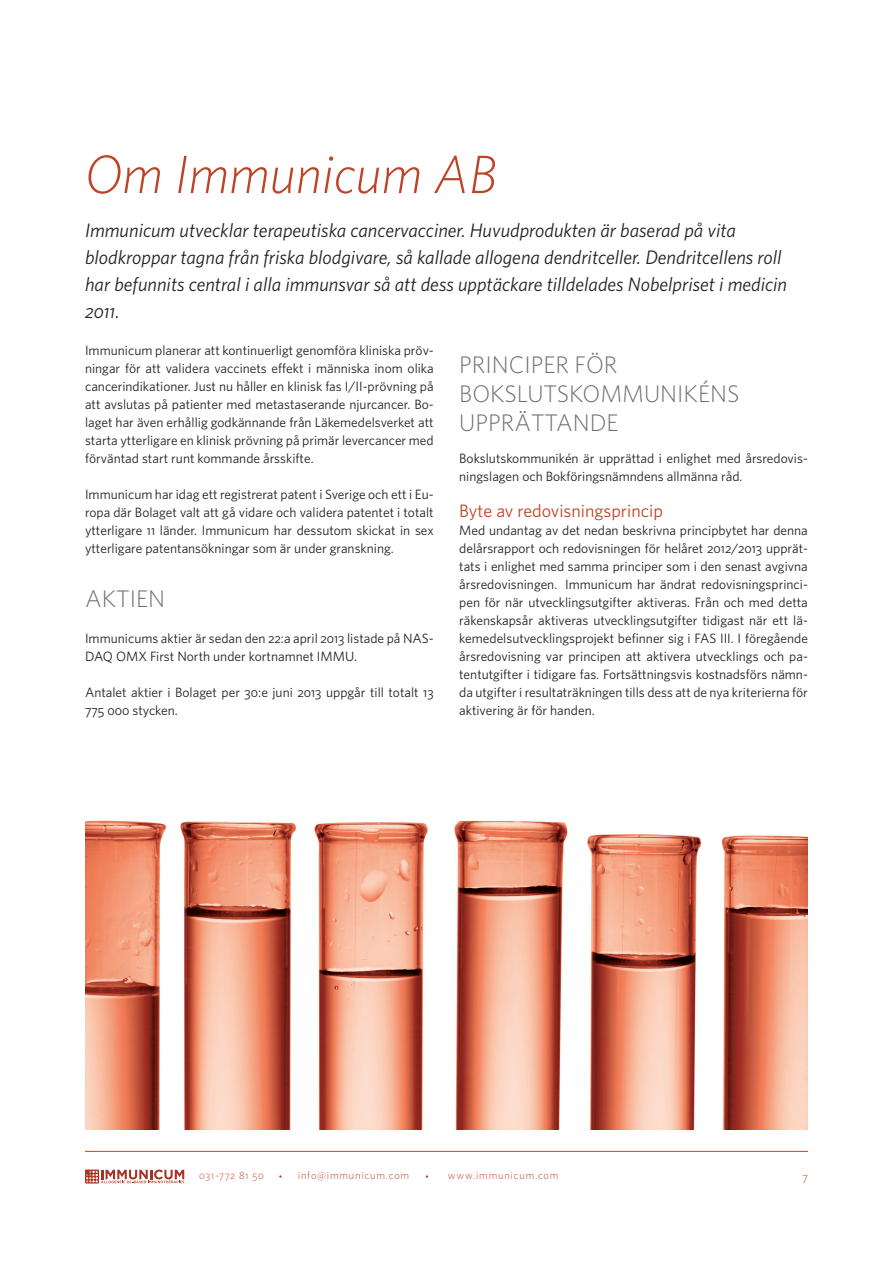
<style>
.page{position:relative;width:893px;height:1263px;background:#fff}
.page>*{position:absolute;margin:0;border:0;box-sizing:border-box;transform-origin:0 0}
.t1{font:italic 300 54px "Whitney HTF";color:#bf4326}
.t2{font:300 24px/28.8px "Whitney HTF";color:#6c6d70}
.t3{font:italic 19.5px/27px "Whitney HTF";color:#231f20}
.t4{font:19.5px "Whitney HTF Book Italic SC";color:#231f20}
.t5{font:18px "Whitney HTF";color:#bf4326}
.t6{font:13.5px/18px "Whitney HTF";color:#231f20;text-align:justify}
.t7{font:12px "Whitney HTF Light SC";color:#bf4326}
.t8{font:300 10.5px "Whitney HTF";letter-spacing:.075em;color:#bf4326}
.t9{font:10.5px "Whitney HTF Light SC";letter-spacing:.075em;color:#bf4326}
.s1{font-family:"Whitney HTF";font-style:italic}
.s2{font-family:"Whitney HTF Book SC"}
</style>
<div class="page">
<img style="left:85px;top:820px;width:723px;height:309px">
<hr style="left:85px;top:1151px;width:723px;height:1px;background:#bf4326">
<svg style="left:85px;top:1169px;width:14px;height:14px"></svg>
<svg style="left:86px;top:1169px;width:98px;height:14px"></svg>
<h1 class="t1" style="left:85px;top:143px;width:414px">Om Immunicum AB</h1>
<p class="t3" style="left:85px;top:217px;width:704px">Immunicum utvecklar terapeutiska cancervacciner. Huvudprodukten är baserad på vita blodkroppar tagna från friska blodgivare, så kallade allogena dendritceller. Dendritcellens roll har befunnits central i alla immunsvar så att dess upptäckare tilldelades Nobelpriset i medicin</p>
<h3 class="t4" style="left:85px;top:300px;width:36px">2011<span class="s1">.</span></h3>
<p class="t6" style="left:85px;top:341px;width:350px">Immunicum planerar att kontinuerligt genomföra kliniska pröv&shy;ningar för att validera vaccinets effekt i människa inom olika cancerindikationer. Just nu håller en klinisk fas I/II-prövning på att avslutas på patienter med metastaserande njurcancer. Bo&shy;laget har även erhållig godkännande från Läkemedelsverket att starta ytterligare en klinisk prövning på primär levercancer med förväntad start runt kommande årsskifte.</p>
<p class="t6" style="left:85px;top:485px;width:350px">Immunicum har idag ett registrerat patent i Sverige och ett i Eu&shy;ropa där Bolaget valt att gå vidare och validera patentet i totalt ytterligare <span class="s2">11</span> länder. Immunicum har dessutom skickat in sex ytterligare patentansökningar som är under granskning.</p>
<h2 class="t2" style="left:85px;top:584px;width:82px">Aktien</h2>
<p class="t6" style="left:85px;top:629px;width:350px">Immunicums aktier är sedan den <span class="s2">22</span>:a april <span class="s2">2013</span> listade på NAS-<br>DAQ OMX First North under kortnamnet IMMU.</p>
<p class="t6" style="left:85px;top:683px;width:350px">Antalet aktier i Bolaget per <span class="s2">30</span>:e juni <span class="s2">2013</span> uppgår till totalt <span class="s2">13<br>775 000</span> stycken.</p>
<h2 class="t2" style="left:459px;top:350px;width:282px">Principer för bokslutskommunikéns upprättande</h2>
<p class="t6" style="left:459px;top:449px;width:350px">Bokslutskommunikén är upprättad i enlighet med årsredovis&shy;ningslagen och Bokföringsnämndens allmänna råd.</p>
<h3 class="t5" style="left:459px;top:500px;width:205px">Byte av redovisningsprincip</h3>
<p class="t6" style="left:459px;top:521px;width:350px">Med undantag av det nedan beskrivna principbytet har denna delårsrapport och redovisningen för helåret <span class="s2">2012</span>/<span class="s2">2013</span> upprät&shy;tats i enlighet med samma principer som i den senast avgivna årsredovisningen. Immunicum har ändrat redovisningsprinci&shy;pen för när utvecklingsutgifter aktiveras. Från och med detta räkenskapsår aktiveras utvecklingsutgifter tidigast när ett lä&shy;kemedelsutvecklingsprojekt befinner sig i FAS III. I föregående årsredovisning var principen att aktivera utvecklings och pa&shy;tentutgifter i tidigare fas. Fortsättningsvis kostnadsförs nämn&shy;da utgifter i resultaträkningen tills dess att de nya kriterierna för aktivering är för handen.</p>
<p class="t9" style="left:199px;top:1169px;width:66px">031-772 81 50</p>
<p class="t8" style="left:298px;top:1169px;width:113px">info@immunicum.com</p>
<p class="t8" style="left:448px;top:1169px;width:112px">www.immunicum.com</p>
<p class="t7" style="left:802px;top:1169px;width:7px">7</p>
</div>
